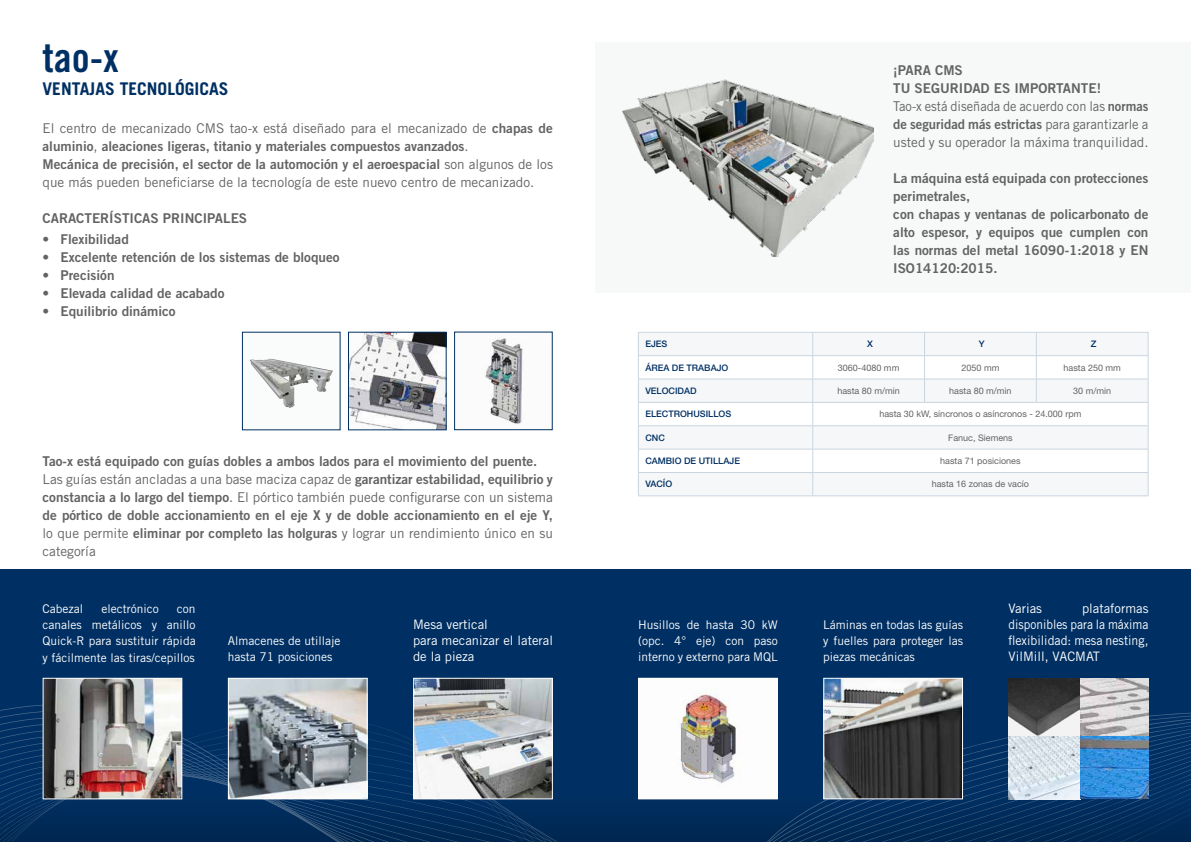
<style>
.page{position:relative;width:1191px;height:842px;background:#fff}
.page>*{position:absolute;margin:0;border:0;box-sizing:border-box;transform-origin:0 0}
.t1{font:40.5px "Trade Gothic LT Std Bd Cn 20";color:#003063}
.t2{font:700 17.5px "Trade Gothic LT Std";color:#003063}
.t3{font:13.5px/18px "Trade Gothic LT Std Bd 2";color:#646363}
.t4{font:13.5px/18px "Trade Gothic LT Std";color:#646363}
.t5{font:13.5px "Trade Gothic LT Std Bd 2";color:#646363;scale:.96 1}
.t6{font:13.5px "Trade Gothic LT Std";color:#646363;scale:.95 1}
.t7{font:13px/16px "Trade Gothic LT Std";color:#fff}
.t8{font:12px/16px "Trade Gothic LT Std";color:#fff;text-align:justify}
.t9{font:9px "Helvetica Neue LT Std";color:#646363}
.t10{font:500 9px "Helvetica Neue LT Std";color:#003063}
.s1{font-family:"Trade Gothic LT Std Bd 2"}
.s2{font-family:"Trade Gothic LT Std"}
</style>
<div class="page">
<div style="left:595px;top:43px;width:596px;height:250px;background:#f7f9f9"></div>
<div style="left:0;top:569px;width:1191px;height:273px;background:#003063"></div>
<svg style="left:0;top:711px;width:1191px;height:131px"></svg>
<img style="left:484px;top:338px;width:40px;height:87px">
<div style="left:454px;top:332px;width:99px;height:98px;border:1px solid #003063"></div>
<img style="left:350px;top:334px;width:94px;height:94px">
<div style="left:348px;top:332px;width:98px;height:98px;border:1px solid #003063"></div>
<div style="left:242px;top:332px;width:98px;height:98px;background:#fafbfb"></div>
<img style="left:250px;top:358px;width:82px;height:50px">
<img style="left:45px;top:680px;width:135px;height:117px">
<div style="left:43px;top:678px;width:139px;height:121px;border:1px solid #fff"></div>
<img style="left:230px;top:680px;width:135px;height:117px">
<div style="left:228px;top:678px;width:139px;height:121px;border:1px solid #fff"></div>
<img style="left:640px;top:680px;width:136px;height:117px">
<div style="left:638px;top:678px;width:140px;height:121px;border:1px solid #fff"></div>
<img style="left:415px;top:680px;width:136px;height:117px">
<div style="left:413px;top:678px;width:140px;height:121px;border:1px solid #fff"></div>
<img style="left:825px;top:680px;width:136px;height:117px">
<div style="left:823px;top:678px;width:140px;height:121px;border:1px solid #fff"></div>
<img style="left:1008px;top:737px;width:72px;height:62px">
<img style="left:1080px;top:678px;width:68px;height:121px">
<img style="left:1008px;top:679px;width:71px;height:56px">
<img style="left:622px;top:79px;width:251px;height:177px">
<svg style="left:639px;top:333px;width:508px;height:163px;fill:#f5f7f9"></svg>
<hr style="left:638px;top:332px;width:174px;height:1px;background:#cbd5df">
<hr style="left:812px;top:332px;width:112px;height:1px;background:#cbd5df">
<hr style="left:924px;top:332px;width:112px;height:1px;background:#cbd5df">
<hr style="left:1036px;top:332px;width:112px;height:1px;background:#cbd5df">
<hr style="left:638px;top:355px;width:174px;height:1px;background:#cbd5df">
<hr style="left:812px;top:355px;width:112px;height:1px;background:#cbd5df">
<hr style="left:924px;top:355px;width:112px;height:1px;background:#cbd5df">
<hr style="left:1036px;top:355px;width:112px;height:1px;background:#cbd5df">
<hr style="left:638px;top:379px;width:174px;height:1px;background:#cbd5df">
<hr style="left:812px;top:379px;width:112px;height:1px;background:#cbd5df">
<hr style="left:924px;top:379px;width:112px;height:1px;background:#cbd5df">
<svg style="left:924px;top:333px;width:1px;height:69px"></svg>
<hr style="left:1036px;top:379px;width:112px;height:1px;background:#cbd5df">
<svg style="left:1036px;top:333px;width:1px;height:69px"></svg>
<hr style="left:638px;top:402px;width:174px;height:1px;background:#cbd5df">
<hr style="left:812px;top:402px;width:112px;height:1px;background:#cbd5df">
<hr style="left:924px;top:402px;width:112px;height:1px;background:#cbd5df">
<hr style="left:1036px;top:402px;width:112px;height:1px;background:#cbd5df">
<hr style="left:638px;top:425px;width:174px;height:1px;background:#cbd5df">
<hr style="left:812px;top:425px;width:112px;height:1px;background:#cbd5df">
<hr style="left:924px;top:425px;width:112px;height:1px;background:#cbd5df">
<hr style="left:1036px;top:425px;width:112px;height:1px;background:#cbd5df">
<hr style="left:638px;top:449px;width:174px;height:1px;background:#cbd5df">
<hr style="left:812px;top:449px;width:112px;height:1px;background:#cbd5df">
<hr style="left:924px;top:449px;width:112px;height:1px;background:#cbd5df">
<hr style="left:1036px;top:449px;width:112px;height:1px;background:#cbd5df">
<hr style="left:638px;top:472px;width:174px;height:1px;background:#cbd5df">
<svg style="left:638px;top:333px;width:1px;height:163px"></svg>
<hr style="left:812px;top:472px;width:112px;height:1px;background:#cbd5df">
<svg style="left:812px;top:333px;width:1px;height:163px"></svg>
<hr style="left:924px;top:472px;width:112px;height:1px;background:#cbd5df">
<hr style="left:1036px;top:472px;width:112px;height:1px;background:#cbd5df">
<svg style="left:1147px;top:333px;width:1px;height:163px"></svg>
<hr style="left:638px;top:496px;width:174px;height:1px;background:#cbd5df">
<hr style="left:812px;top:496px;width:112px;height:1px;background:#cbd5df">
<hr style="left:924px;top:496px;width:112px;height:1px;background:#cbd5df">
<hr style="left:1036px;top:496px;width:112px;height:1px;background:#cbd5df">
<h1 class="t1" style="left:43px;top:33px;width:78px">tao-x</h1>
<p class="t2" style="left:43px;top:78px;width:188px">VENTAJAS TECNOLÓGICAS</p>
<p class="t4" style="left:43px;top:119px;width:512px">El centro de mecanizado CMS tao-x está diseñado para el mecanizado de <span class="s1">chapas de</span></p>
<p class="t3" style="left:43px;top:137px;width:512px">aluminio<span class="s2">,</span> aleaciones ligeras, titanio y materiales compuestos avanzados<span class="s2">.<br></span>Mecánica de precisión, el sector de la automoción y el aeroespacial <span class="s2">son algunos de los</span></p>
<p class="t4" style="left:43px;top:173px;width:493px">que más pueden beneficiarse de la tecnología de este nuevo centro de mecanizado.</p>
<p class="t3" style="left:43px;top:209px;width:206px">CARACTERÍSTICAS PRINCIPALES</p>
<p class="t3" style="left:43px;top:229px;width:88px">• Flexibilidad</p>
<p class="t3" style="left:43px;top:247px;width:298px">• Excelente retención de los sistemas de bloqueo</p>
<p class="t3" style="left:43px;top:265px;width:73px">• Precisión</p>
<p class="t3" style="left:43px;top:283px;width:183px">• Elevada calidad de acabado</p>
<p class="t3" style="left:43px;top:301px;width:135px">• Equilibrio dinámico</p>
<p class="t3" style="left:43px;top:452px;width:496px">Tao-x está equipado con guías dobles a ambos lados para el movimiento del puente.</p>
<p class="t4" style="left:43px;top:470px;width:512px">Las guías están ancladas a una base maciza capaz de <span class="s1">garantizar estabilidad, equilibrio y constancia a lo largo del tiempo</span>. El pórtico también puede configurarse con un sistema</p>
<p class="t3" style="left:43px;top:506px;width:512px">de pórtico de doble accionamiento en el eje X y de doble accionamiento en el eje Y,</p>
<p class="t4" style="left:43px;top:524px;width:512px">lo que permite <span class="s1">eliminar por completo las holguras</span> y lograr un rendimiento único en su categoría</p>
<p class="t8" style="left:43px;top:601px;width:42px">Cabezal</p>
<p class="t8" style="left:101px;top:601px;width:59px">electrónico</p>
<p class="t8" style="left:43px;top:600px;width:155px;line-height:16.3px;text-indent:134px">con canales metálicos y anillo Quick-R para sustituir rápida y fácilmente las tiras/cepillos</p>
<p class="t8" style="left:228px;top:632px;width:114px">Almacenes de utillaje hasta 71 posiciones</p>
<p class="t7" style="left:413px;top:616px;width:141px">Mesa vertical<br>para mecanizar el lateral de la pieza</p>
<p class="t3" style="left:893px;top:61px;width:209px">¡PARA CMS<br>TU SEGURIDAD ES IMPORTANTE!</p>
<p class="t6" style="left:893px;top:98px;width:270px">Tao-x está diseñada de acuerdo con las <span class="s1">normas</span></p>
<p class="t5" style="left:893px;top:116px;width:267px">de seguridad más estrictas <span class="s2">para garantizarle a</span></p>
<p class="t4" style="left:893px;top:133px;width:257px">usted y su operador la máxima tranquilidad.</p>
<p class="t3" style="left:893px;top:169px;width:257px">La máquina está equipada con protecciones perimetrales,<br>con chapas y ventanas de policarbonato de alto espesor, y equipos que cumplen con las normas del metal 16090-1:2018 y EN<br>ISO14120:2015.</p>
<p class="t10" style="left:645px;top:339px;width:24px">EJES</p>
<p class="t10" style="left:867px;top:339px;width:7px">X</p>
<p class="t10" style="left:979px;top:339px;width:7px">Y</p>
<p class="t10" style="left:1090px;top:339px;width:7px">Z</p>
<p class="t10" style="left:645px;top:362px;width:84px">ÁREA DE TRABAJO</p>
<p class="t9" style="left:838px;top:362px;width:63px">3060-4080 mm</p>
<p class="t9" style="left:961px;top:362px;width:39px">2050 mm</p>
<p class="t9" style="left:1063px;top:362px;width:59px">hasta 250 mm</p>
<p class="t10" style="left:645px;top:385px;width:53px">VELOCIDAD</p>
<p class="t9" style="left:837px;top:385px;width:64px">hasta 80 m/min</p>
<p class="t9" style="left:949px;top:385px;width:64px">hasta 80 m/min</p>
<p class="t9" style="left:1073px;top:385px;width:39px">30 m/min</p>
<p class="t10" style="left:645px;top:409px;width:87px">ELECTROHUSILLOS</p>
<p class="t9" style="left:879px;top:409px;width:203px">hasta 30 kW, síncronos o asíncronos - 24.000 rpm</p>
<p class="t10" style="left:645px;top:432px;width:21px">CNC</p>
<p class="t9" style="left:948px;top:432px;width:66px">Fanuc, Siemens</p>
<p class="t10" style="left:645px;top:455px;width:96px">CAMBIO DE UTILLAJE</p>
<p class="t9" style="left:940px;top:455px;width:82px">hasta 71 posiciones</p>
<p class="t10" style="left:645px;top:479px;width:28px">VACÍO</p>
<p class="t9" style="left:931px;top:479px;width:99px">hasta 16 zonas de vacío</p>
<p class="t8" style="left:638px;top:616px;width:141px">Husillos de hasta 30 kW (opc. 4° eje) con paso interno y externo para MQL</p>
<p class="t8" style="left:823px;top:616px;width:141px">Láminas en todas las guías y fuelles para proteger las piezas mecánicas</p>
<p class="t7" style="left:1008px;top:600px;width:141px;text-align:justify;text-indent:73px">plataformas disponibles para la máxima flexibilidad: mesa nesting, VilMill, VACMAT</p>
<p class="t7" style="left:1008px;top:600px;width:35px">Varias</p>
</div>
